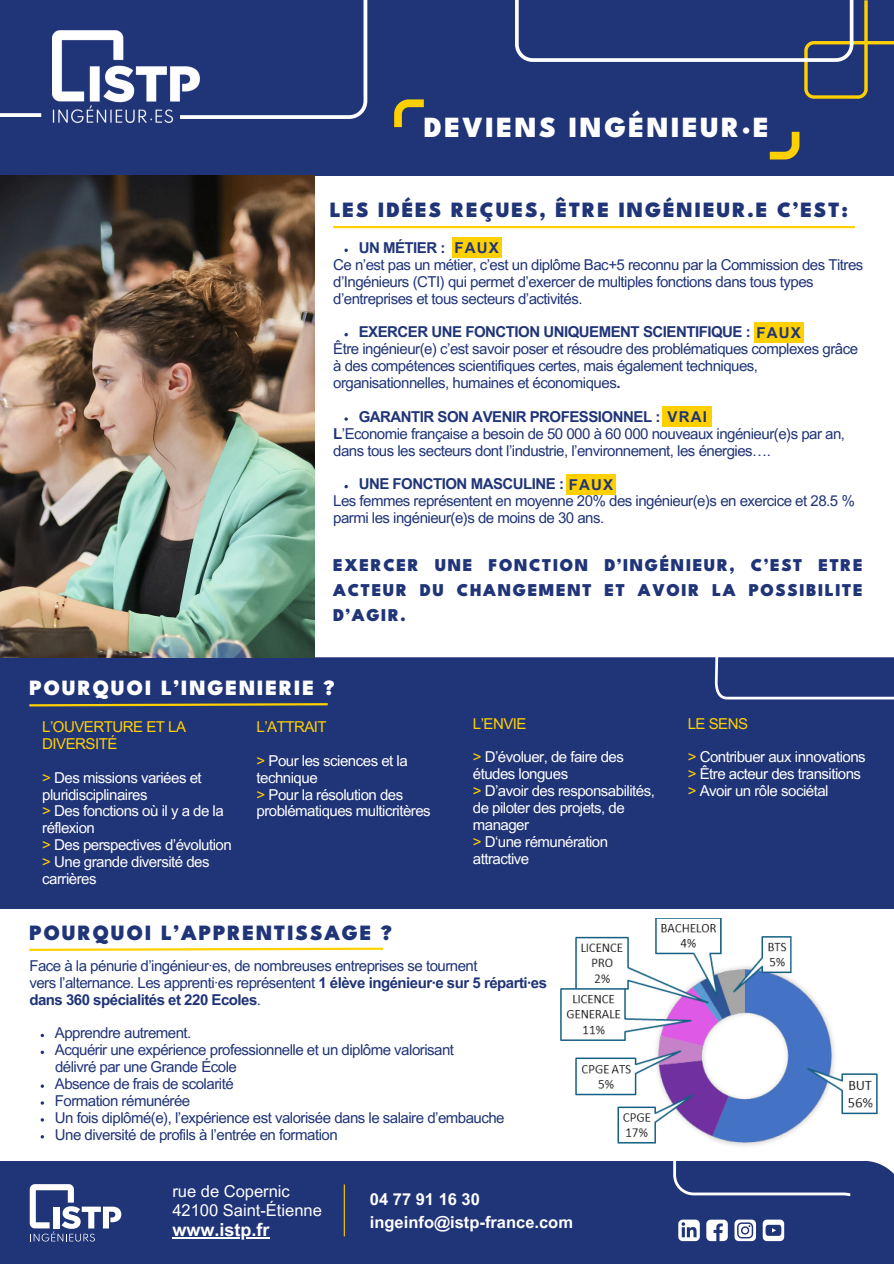
<style>
.page{position:relative;width:894px;height:1264px;background:#fff}
.page>*{position:absolute;margin:0;border:0;box-sizing:border-box;transform-origin:0 0}
.t1{font:900 29.25px "League Spartan";letter-spacing:.08em;color:#fff}
.t2{font:900 21.75px "League Spartan";letter-spacing:.08em;color:#203478}
.t3{font:900 21.75px "League Spartan";letter-spacing:.08em;color:#fff}
.t4{font:900 18px/24.8px "League Spartan";letter-spacing:.08em;color:#203478;text-align:justify}
.t5{font:700 18px "Arial MT Pro";color:#fff}
.t6{font:700 16.5px/22.5px "Arial MT Pro";color:#fff}
.t7{font:16.5px/19.2px "Arial MT Pro";color:#fff}
.t8{font:15px/16.8px "Arial MT Pro";letter-spacing:-.035em;color:#203478}
.t9{font:15px/16.8px "Arial MT Pro";letter-spacing:-.035em;color:#fff}
.t10{font:700 15px "Arial MT Pro";letter-spacing:-.035em;color:#203478}
.t11{font:15px/16.8px "Arial MT Pro";letter-spacing:-.035em;color:#ffd000}
.s1{font-weight:700}
.s2{color:#ffd000}
.s3{font-weight:400}
</style>
<div class="page">
<div style="left:0;top:1160px;width:893px;height:103px;background:#203478"></div>
<svg style="left:673px;top:1178px;width:177px;height:17px"></svg>
<div style="left:0;top:0;width:893px;height:175px;background:#203478"></div>
<div style="left:0;top:657px;width:893px;height:252px;background:#203478"></div>
<svg style="left:714px;top:657px;width:179px;height:42px;background:#304281"></svg>
<hr style="left:333px;top:226px;width:521px;height:2px;background:#ffd000">
<svg style="left:27px;top:702px;width:303px;height:5px;background:#837942"></svg>
<svg style="left:515px;top:0;width:378px;height:99px"></svg>
<svg style="left:769px;top:132px;width:29px;height:27px"></svg>
<svg style="left:394px;top:99px;width:29px;height:28px"></svg>
<svg style="left:29px;top:947px;width:355px;height:4px"></svg>
<hr style="left:343px;top:1184px;width:2px;height:52px;background:#ffd000">
<svg style="left:30px;top:1184px;width:91px;height:57px"></svg>
<svg style="left:0;top:0;width:367px;height:119px"></svg>
<svg style="left:706px;top:1219px;width:21px;height:21px"></svg>
<svg style="left:678px;top:1219px;width:21px;height:21px"></svg>
<svg style="left:734px;top:1219px;width:21px;height:21px"></svg>
<svg style="left:762px;top:1219px;width:22px;height:21px"></svg>
<svg style="left:344px;top:248px;width:4px;height:4px"></svg>
<svg style="left:344px;top:333px;width:4px;height:3px"></svg>
<svg style="left:344px;top:417px;width:4px;height:4px"></svg>
<svg style="left:344px;top:485px;width:4px;height:3px"></svg>
<div style="left:451px;top:237px;width:50px;height:20px;background:#ffd000"></div>
<div style="left:753px;top:322px;width:50px;height:21px;background:#ffd000"></div>
<div style="left:566px;top:474px;width:49px;height:20px;background:#ffd000"></div>
<div style="left:662px;top:406px;width:50px;height:20px;background:#ffd000"></div>
<img style="left:0;top:175px;width:315px;height:482px">
<img style="left:53px;top:31px;width:146px;height:92px">
<img style="left:524px;top:918px;width:369px;height:260px">
<hr style="left:172px;top:1237px;width:97px;height:1px;background:#fff">
<p class="t1" style="left:423px;top:117px;width:346px">DEVIENS INGÉNIEUR·E</p>
<p class="t2" style="left:329px;top:202px;width:519px">LES IDÉES REÇUES, ÊTRE INGÉNIEUR.E C’EST:</p>
<p class="t10" style="left:358px;top:242px;width:88px">UN MÉTIER :</p>
<p class="t8" style="left:333px;top:258px;width:531px">Ce n’est pas un métier, c’est un diplôme Bac+5 reconnu par la Commission des Titres d’Ingénieurs (CTI) qui permet d’exercer de multiples fonctions dans tous types d’entreprises et tous secteurs d’activités.</p>
<p class="t10" style="left:358px;top:326px;width:443px">EXERCER UNE FONCTION UNIQUEMENT SCIENTIFIQUE : FAUX</p>
<p class="t8" style="left:333px;top:342px;width:526px">Être ingénieur(e) c’est savoir poser et résoudre des problématiques complexes grâce à des compétences scientifiques certes, mais également techniques, organisationnelles, humaines et économiques<span class="s1">.</span></p>
<p class="t8" style="left:333px;top:410px;width:513px;text-indent:25px"><span class="s1">GARANTIR SON AVENIR PROFESSIONNEL :<br>L</span>’Economie française a besoin de 50 000 à 60 000 nouveaux ingénieur(e)s par an, dans tous les secteurs dont l’industrie, l’environnement, les énergies….</p>
<p class="t10" style="left:358px;top:478px;width:256px">UNE FONCTION MASCULINE : FAUX</p>
<p class="t8" style="left:333px;top:494px;width:523px">Les femmes représentent en moyenne 20% des ingénieur(e)s en exercice et 28.5 % parmi les ingénieur(e)s de moins de 30 ans.</p>
<p class="t10" style="left:454px;top:242px;width:46px">FAUX</p>
<p class="t10" style="left:667px;top:411px;width:41px">VRAI</p>
<h2 class="t4" style="left:333px;top:554px;width:531px">EXERCER UNE FONCTION D’INGÉNIEUR, C’EST ETRE ACTEUR DU CHANGEMENT ET AVOIR LA POSSIBILITE D’AGIR.</h2>
<p class="t3" style="left:29px;top:679px;width:306px">POURQUOI L’INGENIERIE ?</p>
<h6 class="t11" style="left:42px;top:720px;width:145px">L’OUVERTURE ET LA<br>DIVERSITÉ</h6>
<h6 class="t9" style="left:42px;top:771px;width:161px"><span class="s2">&gt;</span> Des missions variées et pluridisciplinaires</h6>
<h6 class="t9" style="left:42px;top:804px;width:183px"><span class="s2">&gt;</span> Des fonctions où il y a de la réflexion</h6>
<h6 class="t9" style="left:42px;top:838px;width:191px"><span class="s2">&gt;</span> Des perspectives d’évolution</h6>
<h3 class="t9" style="left:42px;top:855px;width:169px"><span class="s2">&gt;</span> Une grande diversité des carrières</h3>
<p class="t11" style="left:256px;top:720px;width:72px">L’ATTRAIT</p>
<h2 class="t9" style="left:256px;top:754px;width:153px"><span class="s2">&gt;</span> Pour les sciences et la technique</h2>
<p class="t9" style="left:256px;top:787px;width:176px"><span class="s2">&gt;</span> Pour la résolution des problématiques multicritères</p>
<p class="t2" style="left:29px;top:924px;width:364px">POURQUOI L’APPRENTISSAGE ?</p>
<p class="t11" style="left:472px;top:717px;width:55px">L’ENVIE</p>
<p class="t9" style="left:472px;top:750px;width:183px"><span class="s2">&gt;</span> D’évoluer, de faire des études longues<br><span class="s2">&gt;</span> D’avoir des responsabilités, de piloter des projets, de manager<br><span class="s2">&gt;</span> D‘une rémunération attractive</p>
<p class="t8" style="left:29px;top:959px;width:449px">Face à la pénurie d’ingénieur·es, de nombreuses entreprises se tournent</p>
<p class="t8" style="left:29px;top:975px;width:519px">vers l’alternance. Les apprenti·es représentent <span class="s1">1 élève ingénieur·e sur 5 réparti·es</span></p>
<p class="t10" style="left:29px;top:993px;width:233px">dans 360 spécialités et 220 Ecoles<span class="s3">.</span></p>
<p class="t8" style="left:55px;top:1026px;width:138px">Apprendre autrement.</p>
<p class="t8" style="left:55px;top:1043px;width:400px">Acquérir une expérience professionnelle et un diplôme valorisant</p>
<p class="t8" style="left:55px;top:1060px;width:183px">délivré par une Grande École</p>
<h2 class="t8" style="left:55px;top:1077px;width:180px">Absence de frais de scolarité</h2>
<p class="t8" style="left:55px;top:1094px;width:137px">Formation rémunérée</p>
<p class="t8" style="left:55px;top:1110px;width:451px">Un fois diplômé(e), l’expérience est valorisée dans le salaire d’embauche</p>
<p class="t8" style="left:55px;top:1127px;width:284px">Une diversité de profils à l’entrée en formation</p>
<p class="t7" style="left:172px;top:1183px;width:151px">rue de Copernic<br>42100 Saint-Étienne</p>
<p class="t5" style="left:172px;top:1223px;width:99px">www.istp.fr</p>
<p class="t6" style="left:370px;top:1190px;width:204px">04 77 91 16 30 ingeinfo@istp-france.com</p>
<p class="t11" style="left:687px;top:717px;width:62px">LE SENS</p>
<p class="t9" style="left:687px;top:750px;width:179px"><span class="s2">&gt;</span> Contribuer aux innovations</p>
<p class="t9" style="left:687px;top:767px;width:175px"><span class="s2">&gt;</span> Être acteur des transitions</p>
<p class="t9" style="left:687px;top:784px;width:142px"><span class="s2">&gt;</span> Avoir un rôle sociétal</p>
</div>
